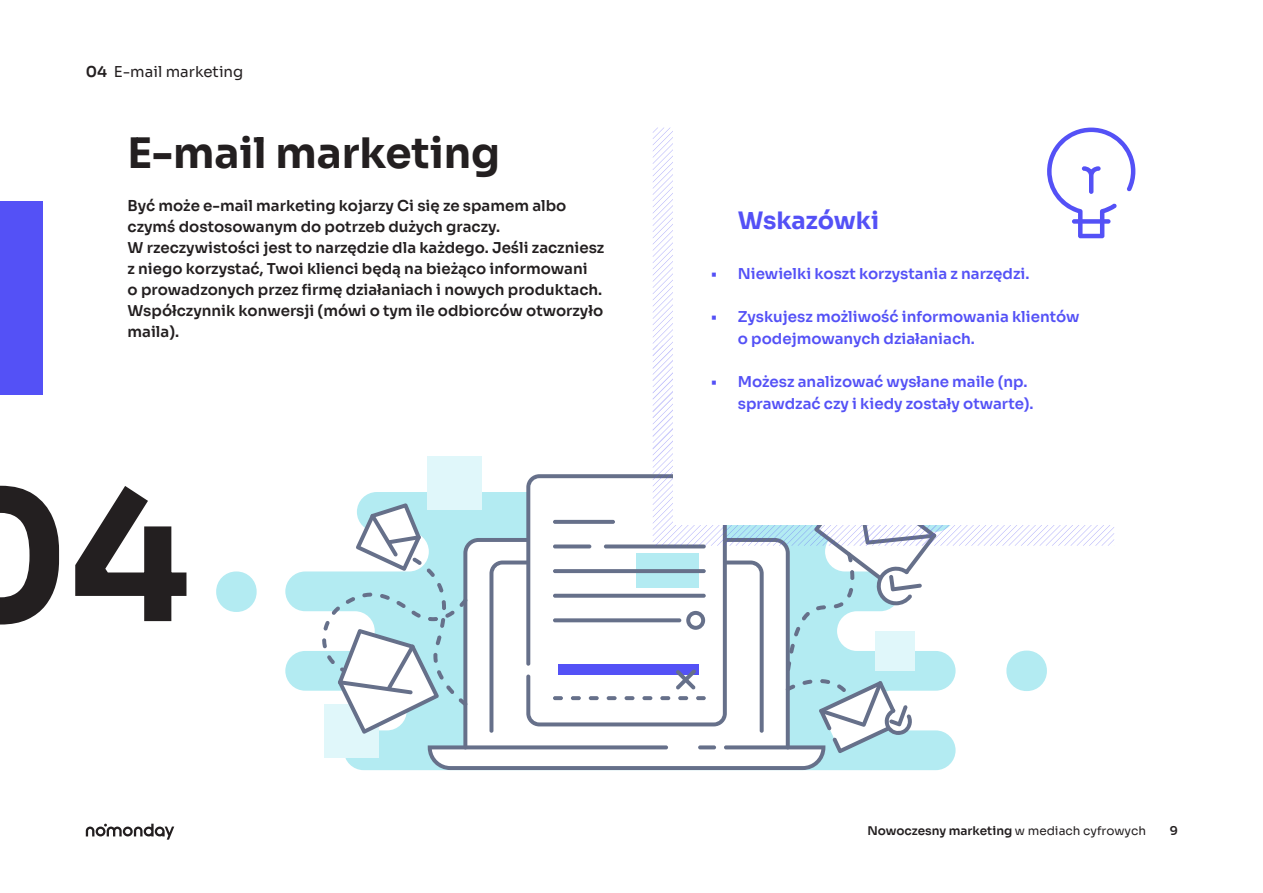
<style>
.page{position:relative;width:1263px;height:893px;background:#fff}
.page>*{position:absolute;margin:0;border:0;box-sizing:border-box;transform-origin:0 0}
.t1{font:700 180px "Sora";color:#231f20}
.t2{font:700 42px "Sora";color:#231f20}
.t3{font:700 24px "Sora";letter-spacing:-.005em;color:#5451f6}
.t4{font:600 15px/21px "Sora";color:#231f20}
.t5{font:600 15px/21.6px "Sora";color:#5451f6}
.t6{font:15px "Sora";color:#231f20}
.t7{font:600 12px "Sora";color:#231f20}
.s1{font-weight:600}
.s2{font-weight:400}
</style>
<div class="page">
<svg style="left:285px;top:571px;width:37px;height:120px;fill:#b3ebf2"></svg>
<div style="left:216px;top:571px;width:41px;height:41px;background:#b3ebf2;border-radius:20px"></div>
<div style="left:0;top:201px;width:43px;height:194px;background:#5451f6"></div>
<svg style="left:322px;top:128px;width:813px;height:642px"></svg>
<svg style="left:86px;top:824px;width:88px;height:16px"></svg>
<p class="t6" style="left:86px;top:59px;width:159px"><span class="s1">04</span> E-mail marketing</p>
<p class="t2" style="left:128px;top:119px;width:374px">E-mail marketing</p>
<p class="t4" style="left:128px;top:194px;width:478px">Być może e-mail marketing kojarzy Ci się ze spamem albo czymś dostosowanym do potrzeb dużych graczy.<br>W rzeczywistości jest to narzędzie dla każdego. Jeśli zaczniesz z niego korzystać, Twoi klienci będą na bieżąco informowani<br>o prowadzonych przez firmę działaniach i nowych produktach.<br>Współczynnik konwersji (mówi o tym ile odbiorców otworzyło maila).</p>
<p class="t3" style="left:738px;top:200px;width:143px">Wskazówki</p>
<p class="t5" style="left:711px;top:261px;width:320px">• Niewielki koszt korzystania z narzędzi.</p>
<p class="t5" style="left:738px;top:305px;width:343px;text-indent:-27px">• Zyskujesz możliwość informowania klientów o podejmowanych działaniach.</p>
<p class="t5" style="left:738px;top:369px;width:297px;text-indent:-27px">• Możesz analizować wysłane maile (np. sprawdzać czy i kiedy zostały otwarte).</p>
<p class="t1" style="left:-68px;top:409px;width:260px">04</p>
<p class="t7" style="left:867px;top:821px;width:280px">Nowoczesny marketing <span class="s2">w mediach cyfrowych</span></p>
<p class="t7" style="left:1170px;top:821px;width:10px">9</p>
</div>
